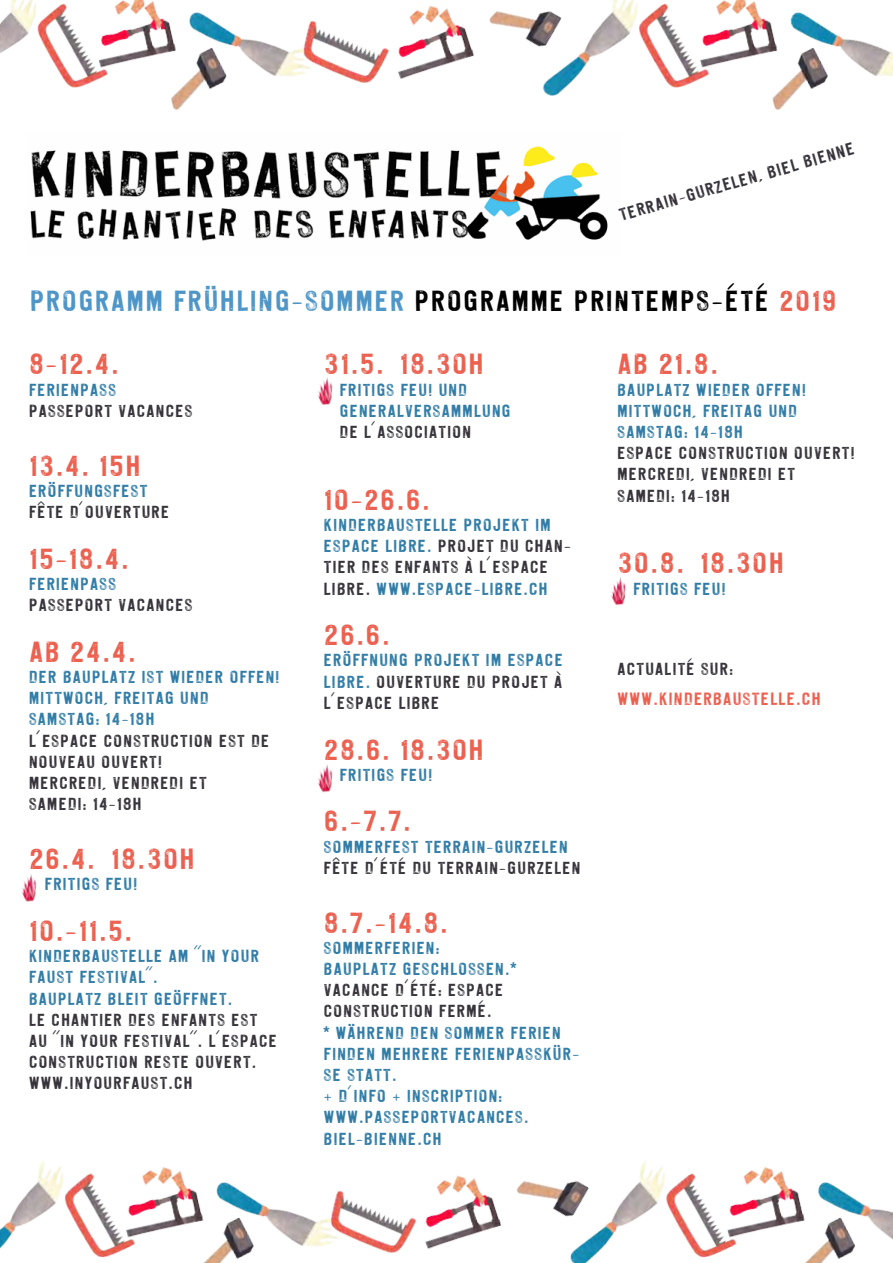
<style>
.page{position:relative;width:893px;height:1263px;background:#fff}
.page>*{position:absolute;margin:0;border:0;box-sizing:border-box;transform-origin:0 0}
.t1{font:29.1px "kinder";color:#ec604f}
.t2{font:29.1px/63.3px "kinder";color:#4e96c8}
.t3{font:17.85px "kinder";color:#ec604f}
.t4{font:17.55px/21.1px "kinder";color:#327da7}
.t5{font:17.55px/21.1px "kinder";color:#37343b}
.s1{color:#000}
.s2{color:#ec604f}
.s3{color:#37343b}
.s4{color:#327da7}
.s5{font-family:"Helvetica";font-weight:700}
</style>
<div class="page">
<img style="left:0;top:1160px;width:45px;height:89px">
<img style="left:45px;top:1166px;width:82px;height:92px">
<img style="left:94px;top:1166px;width:92px;height:82px">
<img style="left:186px;top:1182px;width:113px;height:81px">
<img style="left:299px;top:1190px;width:89px;height:63px">
<img style="left:388px;top:1175px;width:114px;height:78px">
<img style="left:516px;top:1181px;width:51px;height:36px">
<img style="left:567px;top:1161px;width:79px;height:102px">
<img style="left:646px;top:1166px;width:83px;height:92px">
<img style="left:695px;top:1166px;width:93px;height:82px">
<img style="left:788px;top:1182px;width:105px;height:81px">
<img style="left:0;top:0;width:17px;height:53px">
<img style="left:17px;top:0;width:84px;height:88px">
<img style="left:66px;top:0;width:93px;height:78px">
<img style="left:159px;top:12px;width:113px;height:98px">
<img style="left:272px;top:21px;width:89px;height:62px">
<img style="left:361px;top:6px;width:113px;height:77px">
<img style="left:489px;top:11px;width:48px;height:35px">
<img style="left:537px;top:0;width:81px;height:96px">
<img style="left:618px;top:0;width:84px;height:88px">
<img style="left:668px;top:0;width:92px;height:78px">
<img style="left:760px;top:12px;width:133px;height:98px">
<img style="left:873px;top:18px;width:20px;height:43px">
<img style="left:30px;top:146px;width:578px;height:95px">
<img style="left:318px;top:377px;width:15px;height:28px">
<img style="left:22px;top:874px;width:15px;height:28px">
<img style="left:611px;top:577px;width:15px;height:29px">
<img style="left:318px;top:764px;width:15px;height:29px">
<p class="t5" style="left:616px;top:204px;width:246px;rotate:-16deg">TERRAIN-GURZELEN, BIEL BIENNE</p>
<h1 class="t2" style="left:28px;top:268px;width:810px">PROGRAMM FRÜHLING-SOMMER <span class="s1">PROGRAMME PRINTEMPS-ÉTÉ</span> <span class="s2">2019<br>8-12.4.</span></h1>
<p class="t4" style="left:28px;top:378px;width:90px">FERIENPASS</p>
<p class="t5" style="left:28px;top:399px;width:166px">PASSEPORT VACANCES</p>
<h1 class="t1" style="left:28px;top:447px;width:114px">13.4. 15H</h1>
<p class="t4" style="left:28px;top:479px;width:135px">ERÖFFUNGSFEST /</p>
<p class="t5" style="left:28px;top:501px;width:143px">FÊTE D‘OUVERTURE</p>
<h1 class="t1" style="left:28px;top:540px;width:103px">15-18.4.</h1>
<p class="t4" style="left:28px;top:572px;width:90px">FERIENPASS</p>
<p class="t5" style="left:28px;top:594px;width:166px">PASSEPORT VACANCES</p>
<h1 class="t1" style="left:28px;top:633px;width:110px">AB 24.4.</h1>
<p class="t4" style="left:28px;top:666px;width:253px">DER BAUPLATZ IST WIEDER OFFEN!<br>MITTWOCH, FREITAG UND<br>SAMSTAG: 14-18H</p>
<p class="t5" style="left:28px;top:729px;width:243px">L‘ESPACE CONSTRUCTION EST DE<br>NOUVEAU OUVERT!<br>MERCREDI, VENDREDI ET<br>SAMEDI: 14-18H</p>
<h1 class="t1" style="left:28px;top:841px;width:169px">26.4./18.30H</h1>
<p class="t4" style="left:44px;top:873px;width:95px">FRITIGS FEU!</p>
<h1 class="t1" style="left:28px;top:912px;width:106px">10.-11.5.</h1>
<p class="t4" style="left:28px;top:945px;width:233px">KINDERBAUSTELLE AM ""IN YOUR<br>FAUST FESTIVAL"".<br>BAUPLATZ BLEIT GEÖFFNET.</p>
<p class="t5" style="left:28px;top:1008px;width:251px">LE CHANTIER DES ENFANTS EST<br>AU ""IN YOUR FESTIVAL"". L‘ESPACE<br>CONSTRUCTION RESTE OUVERT.<br>WWW.INYOURFAUST.CH</p>
<h1 class="t1" style="left:323px;top:346px;width:163px">31.5./18.30H</h1>
<p class="t4" style="left:339px;top:378px;width:173px">FRITIGS FEU! UND<br>GENERALVERSAMMLUNG</p>
<p class="t5" style="left:339px;top:421px;width:134px">DE L‘ASSOCIATION</p>
<h1 class="t1" style="left:617px;top:346px;width:104px">AB 21.8.</h1>
<p class="t4" style="left:617px;top:378px;width:191px">BAUPLATZ WIEDER OFFEN!<br>MITTWOCH, FREITAG UND<br>SAMSTAG: 14-18H</p>
<p class="t5" style="left:617px;top:442px;width:240px">ESPACE CONSTRUCTION OUVERT!<br>MERCREDI, VENDREDI ET<br>SAMEDI: 14-18H</p>
<h1 class="t1" style="left:323px;top:481px;width:109px">10-26.6.</h1>
<p class="t4" style="left:323px;top:514px;width:250px">KINDERBAUSTELLE PROJEKT IM<br>ESPACE LIBRE. <span class="s3">PROJET DU CHAN-<br>TIER DES ENFANTS À L‘ESPACE<br>LIBRE.</span> WWW.ESPACE-LIBRE.CH</p>
<h1 class="t1" style="left:323px;top:617px;width:69px">26.6.</h1>
<p class="t5" style="left:323px;top:649px;width:241px;text-align:justify"><span class="s4">ERÖFFNUNG PROJEKT IM ESPACE LIBRE.</span> OUVERTURE DU PROJET À L‘ESPACE LIBRE</p>
<h1 class="t1" style="left:323px;top:731px;width:163px">28.6. 18.30H</h1>
<p class="t4" style="left:339px;top:763px;width:95px">FRITIGS FEU!</p>
<h1 class="t1" style="left:323px;top:803px;width:90px">6.-7.7.</h1>
<p class="t4" style="left:323px;top:835px;width:247px">SOMMERFEST TERRAIN-GURZELEN</p>
<p class="t5" style="left:323px;top:856px;width:259px">FÊTE D‘ÉTÉ DU TERRAIN-GURZELEN</p>
<h1 class="t1" style="left:323px;top:904px;width:127px">8.7.-14.8.</h1>
<p class="t4" style="left:323px;top:936px;width:258px">SOMMERFERIEN:<br>BAUPLATZ GESCHLOSSEN.<span class="s5">*<br></span><span class="s3">VACANCE D‘ÉTÉ: ESPACE<br>CONSTRUCTION FERMÉ.<br></span><span class="s5">*</span> WÄHREND DEN SOMMER FERIEN<br>FINDEN MEHRERE FERIENPASSKÜR-<br>SE STATT.<br>+ D‘INFO + INSCRIPTION:<br>WWW.PASSEPORTVACANCES.<br>BIEL-BIENNE.CH/</p>
<h1 class="t1" style="left:617px;top:545px;width:169px">3O.8./18.30H</h1>
<p class="t4" style="left:633px;top:577px;width:95px">FRITIGS FEU!</p>
<p class="t5" style="left:617px;top:658px;width:118px">ACTUALITÉ SUR:</p>
<p class="t3" style="left:617px;top:687px;width:206px">WWW.KINDERBAUSTELLE.CH</p>
</div>
